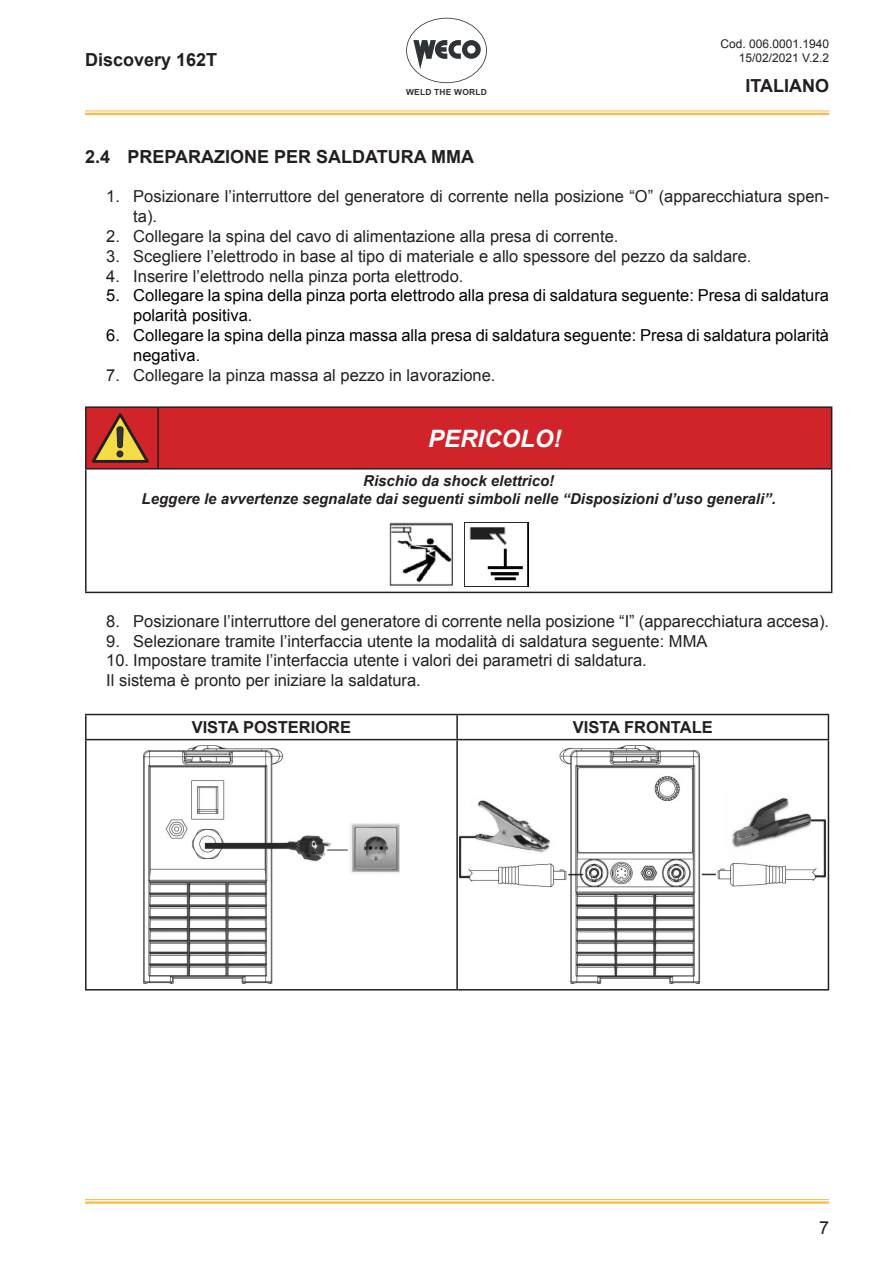
<style>
.page{position:relative;width:893px;height:1263px;background:#fff}
.page>*{position:absolute;margin:0;border:0;box-sizing:border-box;transform-origin:0 0}
.STILE_ATTENZIONE_-_T{font:italic 700 24px "Arial";color:#fff}
.t1{font:700 18px "Arial";color:#231f20}
.t2{font:18px "Arial";color:#231f20}
.STILE_TESTO_BASE_-_R{font:16.5px/19.8px "Arial";color:#231f20}
.STILE_TESTO_BASE_-_R-2{font:16.5px/19.8px "Arial";color:#000}
.STILE_TESTO_BASE{font:700 16.5px "Arial";color:#231f20}
.STILE_ATTENZIONE_-_T-2{font:italic 700 15px "Arial";color:#231f20}
.t3{font:12px "Arial";color:#231f20}
.t4{font:700 8.4px "Arial";letter-spacing:.02em;color:#2f3236}
</style>
<div class="page">
<svg style="left:406px;top:18px;width:81px;height:65px"></svg>
<hr style="left:85px;top:111px;width:744px;height:1px;background:#ffb941">
<hr style="left:85px;top:113px;width:744px;height:2px;background:#ffb941">
<hr style="left:85px;top:1199px;width:744px;height:1px;background:#ffb941">
<hr style="left:85px;top:1201px;width:744px;height:3px;background:#ffb941">
<div style="left:87px;top:408px;width:744px;height:60px;background:#d1232a"></div>
<hr style="left:157px;top:408px;width:2px;height:60px;background:#231f20">
<hr style="left:85px;top:468px;width:73px;height:1px;background:#231f20">
<hr style="left:158px;top:468px;width:674px;height:1px;background:#231f20">
<hr style="left:85px;top:406px;width:73px;height:2px;background:#231f20">
<hr style="left:85px;top:408px;width:2px;height:60px;background:#231f20">
<hr style="left:158px;top:406px;width:674px;height:2px;background:#231f20">
<hr style="left:831px;top:408px;width:1px;height:60px;background:#231f20">
<hr style="left:85px;top:469px;width:2px;height:123px;background:#231f20">
<hr style="left:831px;top:469px;width:1px;height:123px;background:#231f20">
<hr style="left:85px;top:592px;width:73px;height:1px;background:#231f20">
<hr style="left:158px;top:592px;width:674px;height:1px;background:#231f20">
<svg style="left:92px;top:413px;width:57px;height:50px;background:#b65b30"></svg>
<img style="left:389px;top:523px;width:64px;height:63px">
<img style="left:464px;top:523px;width:64px;height:63px">
<hr style="left:85px;top:714px;width:372px;height:1px;background:#231f20">
<hr style="left:85px;top:715px;width:2px;height:24px;background:#231f20">
<hr style="left:457px;top:714px;width:372px;height:1px;background:#231f20">
<hr style="left:456px;top:715px;width:2px;height:24px;background:#231f20">
<svg style="left:828px;top:715px;width:1px;height:24px"></svg>
<hr style="left:85px;top:739px;width:372px;height:1px;background:#231f20">
<hr style="left:85px;top:740px;width:2px;height:249px;background:#231f20">
<hr style="left:457px;top:739px;width:372px;height:1px;background:#231f20">
<hr style="left:456px;top:740px;width:2px;height:249px;background:#231f20">
<hr style="left:828px;top:740px;width:1px;height:249px;background:#231f20">
<hr style="left:85px;top:989px;width:372px;height:1px;background:#231f20">
<hr style="left:457px;top:989px;width:372px;height:1px;background:#231f20">
<img style="left:143px;top:746px;width:257px;height:238px">
<img style="left:460px;top:746px;width:366px;height:238px">
<p class="t3" style="left:720px;top:36px;width:110px">Cod. 006.0001.1940</p>
<p class="t1" style="left:85px;top:48px;width:134px">Discovery 162T</p>
<p class="t3" style="left:739px;top:50px;width:92px">15/02/2021 V.2.2</p>
<p class="t4" style="left:406px;top:87px;width:82px">WELD THE WORLD</p>
<p class="t1" style="left:745px;top:73px;width:85px">ITALIANO</p>
<p class="t1" style="left:85px;top:144px;width:391px">2.4 PREPARAZIONE PER SALDATURA MMA</p>
<p class="STILE_TESTO_BASE_-_R" style="left:133px;top:187px;width:697px;text-indent:-27px">1. Posizionare l’interruttore del generatore di corrente nella posizione “O” (apparecchiatura spen&shy;ta).</p>
<p class="STILE_TESTO_BASE_-_R" style="left:106px;top:226px;width:514px">2. Collegare la spina del cavo di alimentazione alla presa di corrente.</p>
<p class="STILE_TESTO_BASE_-_R" style="left:106px;top:246px;width:647px">3. Scegliere l’elettrodo in base al tipo di materiale e allo spessore del pezzo da saldare.</p>
<p class="STILE_TESTO_BASE_-_R" style="left:106px;top:266px;width:359px">4. Inserire l’elettrodo nella pinza porta elettrodo.</p>
<p class="STILE_TESTO_BASE_-_R-2" style="left:133px;top:286px;width:697px;text-indent:-27px">5. Collegare la spina della pinza porta elettrodo alla presa di saldatura seguente: Presa di saldatura polarità positiva.</p>
<p class="STILE_TESTO_BASE_-_R-2" style="left:133px;top:325px;width:697px;text-indent:-27px">6. Collegare la spina della pinza massa alla presa di saldatura seguente: Presa di saldatura polarità negativa.</p>
<p class="STILE_TESTO_BASE_-_R" style="left:106px;top:365px;width:391px">7. Collegare la pinza massa al pezzo in lavorazione.</p>
<p class="STILE_ATTENZIONE_-_T" style="left:428px;top:422px;width:135px">PERICOLO!</p>
<p class="STILE_ATTENZIONE_-_T-2" style="left:363px;top:470px;width:192px">Rischio da shock elettrico!</p>
<p class="STILE_ATTENZIONE_-_T-2" style="left:142px;top:488px;width:636px">Leggere le avvertenze segnalate dai seguenti simboli nelle “Disposizioni d’uso generali”.</p>
<p class="STILE_TESTO_BASE_-_R" style="left:106px;top:611px;width:724px">8. Posizionare l’interruttore del generatore di corrente nella posizione “I” (apparecchiatura accesa).</p>
<p class="STILE_TESTO_BASE_-_R" style="left:106px;top:631px;width:603px">9. Selezionare tramite l’interfaccia utente la modalità di saldatura seguente: MMA</p>
<p class="STILE_TESTO_BASE_-_R" style="left:106px;top:651px;width:542px">10. Impostare tramite l’interfaccia utente i valori dei parametri di saldatura.</p>
<p class="STILE_TESTO_BASE_-_R" style="left:106px;top:671px;width:316px">Il sistema è pronto per iniziare la saldatura.</p>
<p class="STILE_TESTO_BASE" style="left:192px;top:716px;width:161px">VISTA POSTERIORE</p>
<p class="STILE_TESTO_BASE" style="left:573px;top:716px;width:141px">VISTA FRONTALE</p>
<p class="t2" style="left:819px;top:1216px;width:12px">7</p>
</div>
